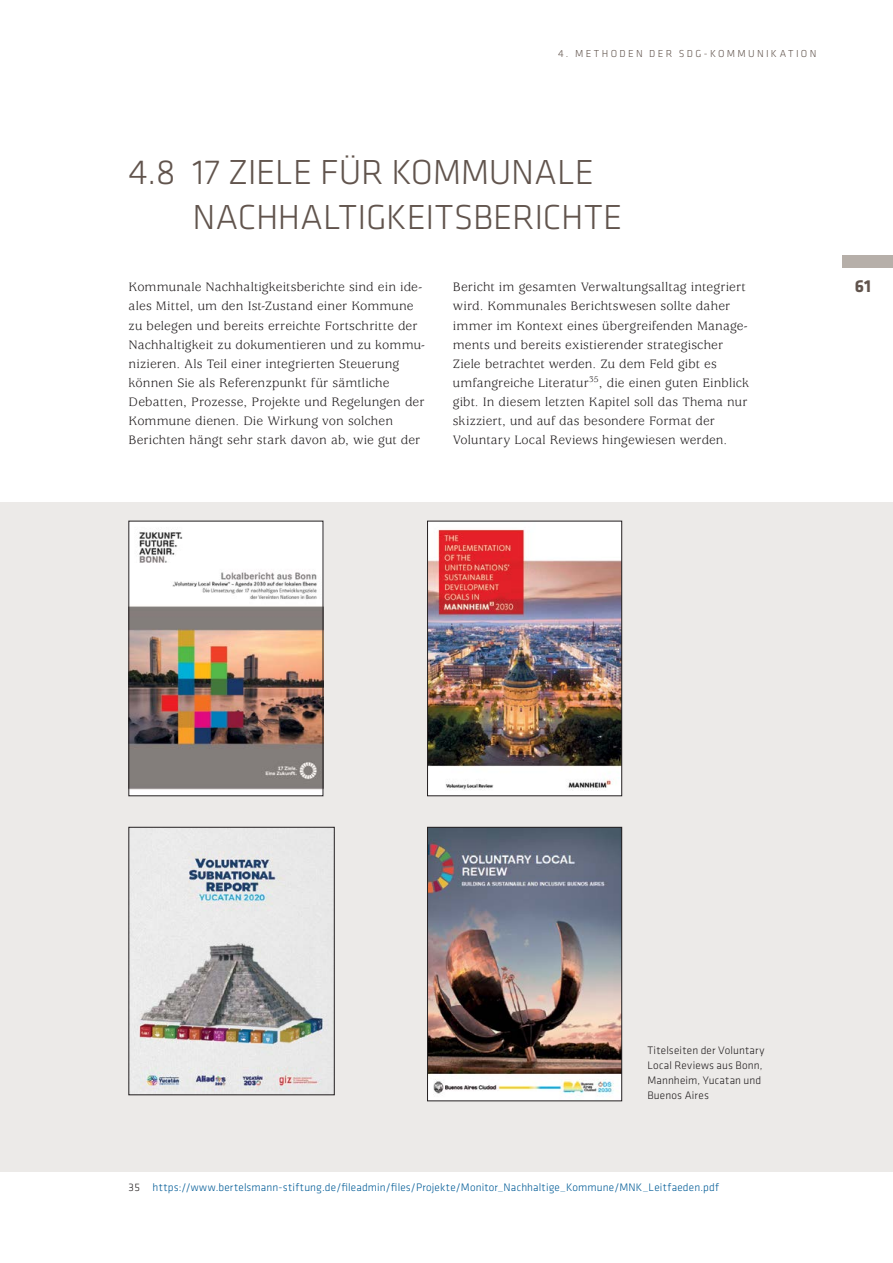
<style>
.page{position:relative;width:893px;height:1263px;background:#fff}
.page>*{position:absolute;margin:0;border:0;box-sizing:border-box;transform-origin:0 0}
.t1{font:300 36px/45px "Klavika";letter-spacing:-.005em;color:#61544d}
.t2{font:700 18px "Klavika";color:#61544d}
.t3{font:13.5px/19.2px "Usherwood Std";letter-spacing:.01em;color:#231f20}
.t4{font:300 11.25px "Klavika";letter-spacing:.015em;color:#005b96}
.t5{font:300 11.25px/15px "Klavika";letter-spacing:.015em;color:#231f20}
.t6{font:300 10.5px "Klavika";letter-spacing:.22em;color:#61544d}
.s1{color:#231f20}
</style>
<div class="page">
<div style="left:842px;top:255px;width:51px;height:13px;background:#b6afa9"></div>
<div style="left:0;top:502px;width:893px;height:669px;background:#eceae8"></div>
<img style="left:131px;top:523px;width:190px;height:271px">
<img style="left:139px;top:851px;width:185px;height:241px">
<img style="left:429px;top:523px;width:191px;height:271px">
<div style="left:427px;top:521px;width:195px;height:275px;border:1px solid #231f20"></div>
<img style="left:429px;top:829px;width:191px;height:270px">
<div style="left:427px;top:827px;width:195px;height:274px;border:1px solid #231f20"></div>
<p class="t6" style="left:558px;top:48px;width:260px">4. METHODEN DER SDG-KOMMUNIKATION</p>
<p class="t1" style="left:192px;top:151px;width:432px;text-indent:-64px">4.8 17 ZIELE FÜR KOMMUNALE<br>NACHHALTIGKEITSBERICHTE</p>
<p class="t3" style="left:129px;top:278px;width:298px">Kommunale Nachhaltigkeitsberichte sind ein ide&shy;ales Mittel, um den Ist-Zustand einer Kommune zu belegen und bereits erreichte Fortschritte der Nachhaltigkeit zu dokumentieren und zu kommu&shy;nizieren. Als Teil einer integrierten Steuerung können Sie als Referenzpunkt für sämtliche Debatten, Prozesse, Projekte und Regelungen der Kommune dienen. Die Wirkung von solchen Berichten hängt sehr stark davon ab, wie gut der</p>
<p class="t3" style="left:453px;top:278px;width:298px">Bericht im gesamten Verwaltungsalltag integriert wird. Kommunales Berichtswesen sollte daher immer im Kontext eines übergreifenden Manage&shy;ments und bereits existierender strategischer Ziele betrachtet werden. Zu dem Feld gibt es umfangreiche Literatur<sup>35</sup>, die einen guten Einblick gibt. In diesem letzten Kapitel soll das Thema nur skizziert, und auf das besondere Format der Voluntary Local Reviews hingewiesen werden.</p>
<h2 class="t2" style="left:855px;top:276px;width:18px">61</h2>
<p class="t5" style="left:647px;top:1043px;width:118px">Titelseiten der Voluntary<br>Local Reviews aus Bonn,<br>Mannheim, Yucatan und<br>Buenos Aires</p>
<p class="t4" style="left:129px;top:1181px;width:592px"><span class="s1">35</span> https://www.bertelsmann-stiftung.de/fileadmin/files/Projekte/Monitor_Nachhaltige_Kommune/MNK_Leitfaeden.pdf</p>
</div>
